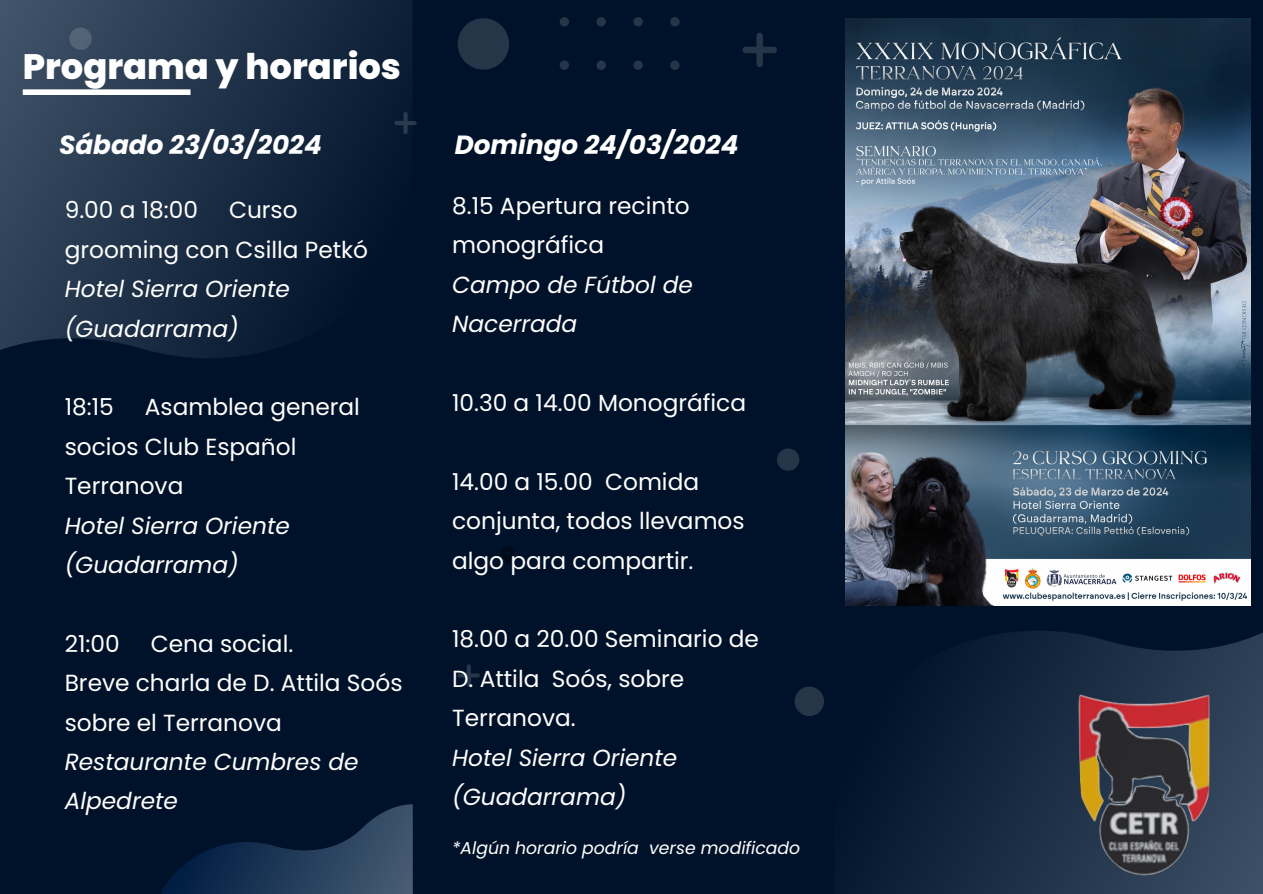
<style>
.page{position:relative;width:1263px;height:894px;background:#fff}
.page>*{position:absolute;margin:0;border:0;box-sizing:border-box;transform-origin:0 0}
.t1{font:800 35.25px "Poppins";color:#fff}
.t2{font:italic 700 26.25px "Poppins";color:#fff}
.t3{font:23.25px/39.3px "Poppins";color:#fff}
.t4{font:italic 23.25px/39.3px "Poppins";color:#fff}
.t5{font:italic 17.25px "Poppins";color:#fff}
</style>
<div class="page">
<div style="left:0;top:0;width:1263px;height:893px;background:#001229"></div>
<img style="left:845px;top:18px;width:405px;height:522px">
<svg style="left:0;top:0;width:412px;height:358px"></svg>
<svg style="left:162px;top:804px;width:250px;height:89px"></svg>
<div style="left:23px;top:89px;width:168px;height:6px;background:#fff"></div>
<svg style="left:501px;top:547px;width:13px;height:18px"></svg>
<svg style="left:742px;top:33px;width:35px;height:34px"></svg>
<svg style="left:394px;top:112px;width:23px;height:22px"></svg>
<svg style="left:458px;top:664px;width:22px;height:22px"></svg>
<div style="left:777px;top:448px;width:22px;height:22px;background:#263548;border-radius:50%"></div>
<div style="left:69px;top:27px;width:23px;height:23px;background:#536375;border-radius:50%"></div>
<div style="left:458px;top:18px;width:51px;height:52px;background:#263548;border-radius:50%"></div>
<div style="left:795px;top:686px;width:29px;height:30px;background:#263548;border-radius:50%"></div>
<svg style="left:560px;top:17px;width:120px;height:53px"></svg>
<svg style="left:845px;top:540px;width:418px;height:353px"></svg>
<img style="left:1036px;top:639px;width:225px;height:254px">
<p class="t1" style="left:23px;top:42px;width:380px">Programa y horarios</p>
<p class="t2" style="left:59px;top:126px;width:264px">Sábado 23/03/2024</p>
<p class="t3" style="left:65px;top:190px;width:135px">9.00 a 18:00</p>
<p class="t3" style="left:65px;top:190px;width:305px;text-indent:164px">Curso grooming con Csilla Petkó</p>
<p class="t4" style="left:65px;top:269px;width:227px">Hotel Sierra Oriente (Guadarrama)</p>
<p class="t3" style="left:65px;top:387px;width:297px;text-indent:80px">Asamblea general socios Club Español<br>Terranova</p>
<p class="t4" style="left:65px;top:505px;width:227px">Hotel Sierra Oriente (Guadarrama)</p>
<p class="t3" style="left:65px;top:387px;width:51px">18:15</p>
<p class="t3" style="left:65px;top:624px;width:57px">21:00</p>
<p class="t3" style="left:151px;top:624px;width:144px">Cena social.</p>
<p class="t3" style="left:65px;top:663px;width:339px">Breve charla de D. Attila Soós sobre el Terranova</p>
<p class="t4" style="left:65px;top:742px;width:295px">Restaurante Cumbres de<br>Alpedrete</p>
<p class="t2" style="left:455px;top:126px;width:285px">Domingo 24/03/2024</p>
<p class="t3" style="left:452px;top:186px;width:239px">8.15 Apertura recinto monográfica</p>
<p class="t4" style="left:452px;top:265px;width:242px">Campo de Fútbol de<br>Nacerrada</p>
<p class="t3" style="left:452px;top:383px;width:295px">10.30 a 14.00 Monográfica</p>
<p class="t3" style="left:452px;top:462px;width:294px">14.00 a 15.00 Comida conjunta, todos llevamos algo para compartir.</p>
<p class="t3" style="left:452px;top:619px;width:308px">18.00 a 20.00 Seminario de<br>D. Attila Soós, sobre<br>Terranova.</p>
<p class="t4" style="left:452px;top:737px;width:227px">Hotel Sierra Oriente (Guadarrama)</p>
<p class="t5" style="left:452px;top:835px;width:350px">*Algún horario podría verse modificado</p>
</div>
